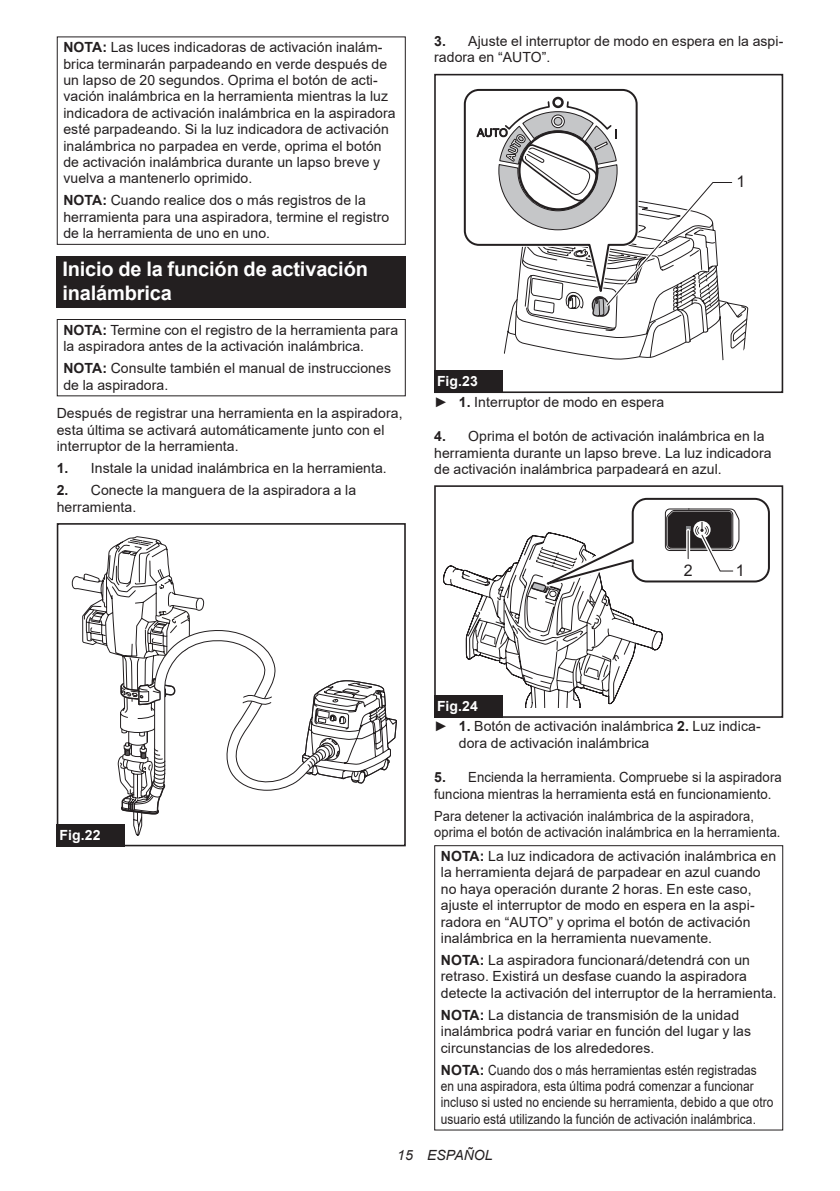
<style>
.page{position:relative;width:840px;height:1191px;background:#fff}
.page>*{position:absolute;margin:0;border:0;box-sizing:border-box;transform-origin:0 0}
.t1{font:700 20px/23.4px "Arial";letter-spacing:-.01em;color:#fff}
.t2{font:16px "Arial";color:#231f20}
.t3{font:14px/16.4px "Arial";letter-spacing:.005em;color:#231f20}
.t4{font:14px/16.4px "Arial";letter-spacing:.005em;color:#231f20;scale:.85 1}
.t5{font:14px/16.4px "Arial";letter-spacing:.005em;color:#231f20;scale:.92 1}
.t6{font:14px/16.4px "Arial";letter-spacing:.005em;color:#231f20;scale:.94 1}
.t7{font:italic 14px "Arial";letter-spacing:.005em;color:#231f20}
.t8{font:700 14px "Arial";color:#fff}
.s1{font-weight:700}
.s2{font-weight:700;color:#fff}
</style>
<div class="page">
<div style="left:57px;top:36px;width:348px;height:209px;border:1px solid #231f20"></div>
<div style="left:57px;top:256px;width:348px;height:52px;background:#231f20"></div>
<div style="left:57px;top:319px;width:348px;height:77px;border:1px solid #231f20"></div>
<svg style="left:71px;top:536px;width:326px;height:300px"></svg>
<div style="left:57px;top:818px;width:73px;height:28px;background:#fff"></div>
<div style="left:57px;top:523px;width:348px;height:323px;border:2px solid #231f20"></div>
<div style="left:57px;top:823px;width:68px;height:23px;background:#231f20"></div>
<div style="left:434px;top:74px;width:348px;height:319px;border:2px solid #231f20"></div>
<svg style="left:463px;top:88px;width:284px;height:272px"></svg>
<div style="left:434px;top:370px;width:68px;height:23px;background:#231f20"></div>
<div style="left:434px;top:485px;width:348px;height:233px;border:2px solid #231f20"></div>
<svg style="left:443px;top:497px;width:327px;height:211px"></svg>
<div style="left:434px;top:695px;width:68px;height:23px;background:#231f20"></div>
<div style="left:434px;top:845px;width:348px;height:285px;border:1px solid #231f20"></div>
<p class="t3" style="left:63px;top:39px;width:333px"><span class="s1">NOTA:</span> Las luces indicadoras de activación inalám&shy;brica terminarán parpadeando en verde después de un lapso de 20 segundos. Oprima el botón de acti&shy;vación inalámbrica en la herramienta mientras la luz indicadora de activación inalámbrica en la aspiradora esté parpadeando. Si la luz indicadora de activación inalámbrica no parpadea en verde, oprima el botón de activación inalámbrica durante un lapso breve y vuelva a mantenerlo oprimido.</p>
<p class="t3" style="left:63px;top:192px;width:327px"><span class="s1">NOTA:</span> Cuando realice dos o más registros de la herramienta para una aspiradora, termine el registro de la herramienta de uno en uno.</p>
<h1 class="t1" style="left:62px;top:258px;width:307px">Inicio de la función de activación inalámbrica</h1>
<p class="t3" style="left:63px;top:322px;width:336px"><span class="s1">NOTA:</span> Termine con el registro de la herramienta para la aspiradora antes de la activación inalámbrica.</p>
<p class="t3" style="left:63px;top:360px;width:329px"><span class="s1">NOTA:</span> Consulte también el manual de instrucciones de la aspiradora.</p>
<p class="t3" style="left:57px;top:405px;width:347px">Después de registrar una herramienta en la aspiradora, esta última se activará automáticamente junto con el interruptor de la herramienta.</p>
<p class="t3" style="left:57px;top:460px;width:331px"><span class="s1">1.</span> Instale la unidad inalámbrica en la herramienta.</p>
<p class="t3" style="left:57px;top:482px;width:301px"><span class="s1">2.</span> Conecte la manguera de la aspiradora a la herramienta.</p>
<p class="t3" style="left:434px;top:33px;width:350px"><span class="s1">3.</span> Ajuste el interruptor de modo en espera en la aspi&shy;radora en “AUTO”.</p>
<p class="t2" style="left:736px;top:171px;width:10px">1</p>
<p class="t3" style="left:434px;top:371px;width:231px;line-height:20.2px"><span class="s2">Fig.23<br></span>► <span class="s1">1.</span> Interruptor de modo en espera</p>
<p class="t3" style="left:434px;top:428px;width:338px"><span class="s1">4.</span> Oprima el botón de activación inalámbrica en la herramienta durante un lapso breve. La luz indicadora de activación inalámbrica parpadeará en azul.</p>
<p class="t2" style="left:683px;top:559px;width:10px">2</p>
<p class="t2" style="left:735px;top:559px;width:10px">1</p>
<p class="t8" style="left:60px;top:825px;width:42px">Fig.22</p>
<p class="t3" style="left:434px;top:696px;width:328px;line-height:20.2px"><span class="s2">Fig.24<br></span>► <span class="s1">1.</span> Botón de activación inalámbrica <span class="s1">2.</span> Luz indica-</p>
<p class="t3" style="left:458px;top:734px;width:192px">dora de activación inalámbrica</p>
<p class="t6" style="left:434px;top:769px;width:371px"><span class="s1">5.</span> Encienda la herramienta. Compruebe si la aspiradora funciona mientras la herramienta está en funcionamiento.</p>
<p class="t5" style="left:434px;top:807px;width:378px">Para detener la activación inalámbrica de la aspiradora, oprima el botón de activación inalámbrica en la herramienta.</p>
<p class="t3" style="left:440px;top:848px;width:337px"><span class="s1">NOTA:</span> La luz indicadora de activación inalámbrica en la herramienta dejará de parpadear en azul cuando no haya operación durante 2 horas. En este caso, ajuste el interruptor de modo en espera en la aspi&shy;radora en “AUTO” y oprima el botón de activación inalámbrica en la herramienta nuevamente.</p>
<p class="t3" style="left:440px;top:951px;width:337px"><span class="s1">NOTA:</span> La aspiradora funcionará/detendrá con un retraso. Existirá un desfase cuando la aspiradora detecte la activación del interruptor de la herramienta.</p>
<p class="t3" style="left:440px;top:1006px;width:311px"><span class="s1">NOTA:</span> La distancia de transmisión de la unidad inalámbrica podrá variar en función del lugar y las circunstancias de los alrededores.</p>
<p class="t4" style="left:440px;top:1061px;width:392px"><span class="s1">NOTA:</span> Cuando dos o más herramientas estén registradas en una aspiradora, esta última podrá comenzar a funcionar incluso si usted no enciende su herramienta, debido a que otro usuario está utilizando la función de activación inalámbrica.</p>
<p class="t7" style="left:397px;top:1146px;width:97px">15 ESPAÑOL</p>
</div>
